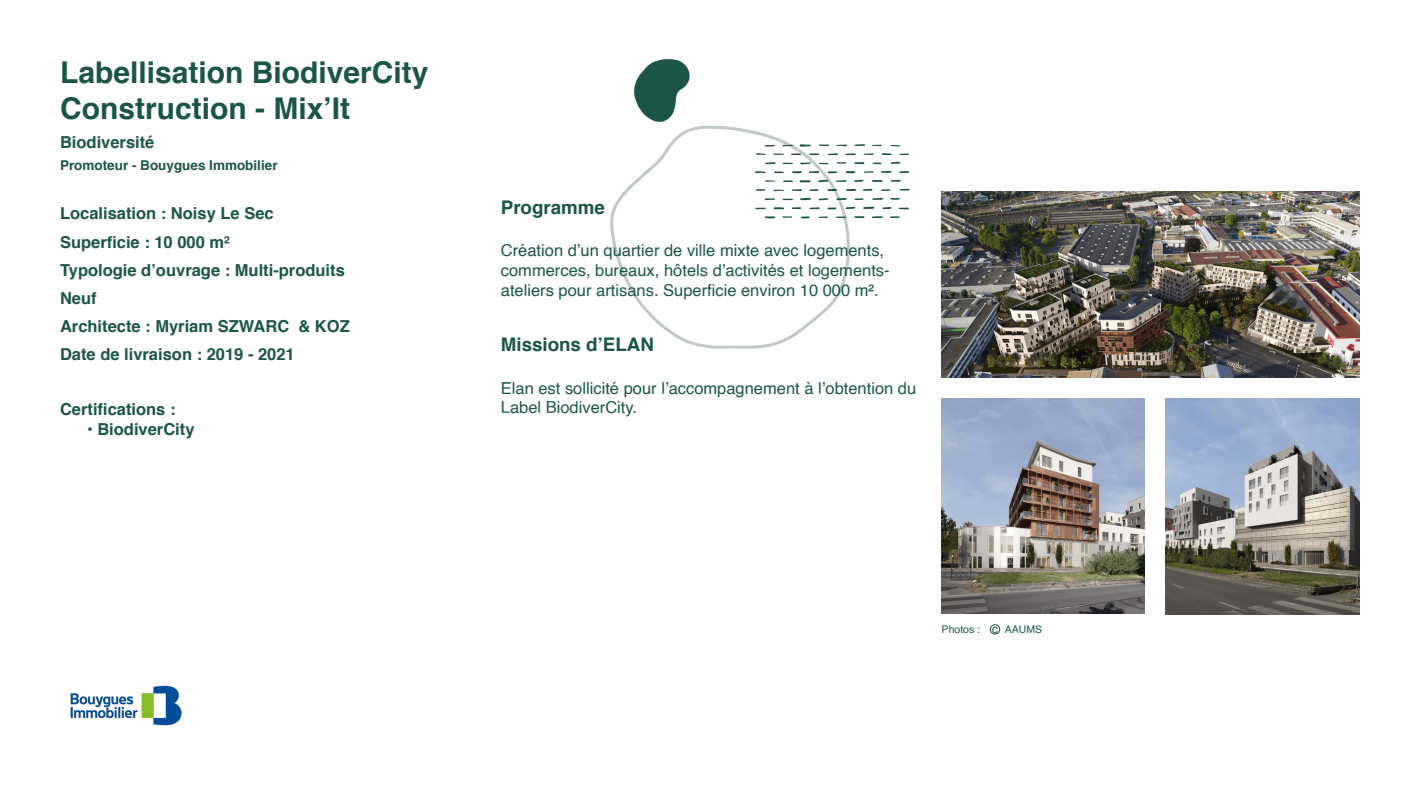
<style>
.page{position:relative;width:1420px;height:796px;background:#fff}
.page>*{position:absolute;margin:0;border:0;box-sizing:border-box;transform-origin:0 0}
.t1{font:700 30px/36px "Helvetica";color:#1b5548}
.t2{font:700 18.75px "Helvetica";color:#1b5548}
.t3{font:16.5px/19.8px "Helvetica";color:#1b5548}
.t4{font:700 16.5px "Helvetica";color:#1b5548}
.t5{font:700 13.5px "Helvetica";color:#1b5548}
.t6{font:12px "Helvetica";color:#1b5548}
.t7{font:10.5px "Helvetica";color:#1b5548}
</style>
<div class="page">
<svg style="left:634px;top:59px;width:55px;height:61px"></svg>
<svg style="left:610px;top:120px;width:241px;height:229px"></svg>
<svg style="left:828px;top:153px;width:10px;height:2px"></svg>
<svg style="left:845px;top:153px;width:11px;height:2px"></svg>
<svg style="left:837px;top:162px;width:9px;height:2px"></svg>
<svg style="left:854px;top:162px;width:10px;height:2px"></svg>
<svg style="left:819px;top:144px;width:10px;height:2px"></svg>
<svg style="left:854px;top:144px;width:11px;height:2px"></svg>
<svg style="left:864px;top:153px;width:9px;height:2px"></svg>
<svg style="left:809px;top:153px;width:10px;height:2px"></svg>
<svg style="left:872px;top:162px;width:9px;height:2px"></svg>
<svg style="left:882px;top:153px;width:10px;height:2px"></svg>
<svg style="left:809px;top:171px;width:10px;height:2px"></svg>
<svg style="left:828px;top:171px;width:9px;height:2px"></svg>
<svg style="left:846px;top:171px;width:9px;height:2px"></svg>
<svg style="left:864px;top:171px;width:10px;height:2px"></svg>
<svg style="left:881px;top:171px;width:10px;height:2px"></svg>
<svg style="left:818px;top:180px;width:10px;height:2px"></svg>
<svg style="left:836px;top:180px;width:10px;height:2px"></svg>
<svg style="left:854px;top:180px;width:9px;height:2px"></svg>
<svg style="left:872px;top:180px;width:10px;height:2px"></svg>
<svg style="left:809px;top:189px;width:9px;height:2px"></svg>
<svg style="left:827px;top:189px;width:10px;height:2px"></svg>
<svg style="left:846px;top:189px;width:10px;height:2px"></svg>
<svg style="left:863px;top:189px;width:9px;height:2px"></svg>
<svg style="left:881px;top:189px;width:9px;height:2px"></svg>
<svg style="left:819px;top:198px;width:9px;height:2px"></svg>
<svg style="left:836px;top:198px;width:10px;height:2px"></svg>
<svg style="left:854px;top:198px;width:9px;height:2px"></svg>
<svg style="left:872px;top:198px;width:11px;height:2px"></svg>
<svg style="left:810px;top:207px;width:9px;height:2px"></svg>
<svg style="left:827px;top:207px;width:9px;height:2px"></svg>
<svg style="left:845px;top:207px;width:10px;height:2px"></svg>
<svg style="left:863px;top:207px;width:11px;height:2px"></svg>
<svg style="left:882px;top:207px;width:9px;height:2px"></svg>
<svg style="left:800px;top:144px;width:11px;height:3px"></svg>
<svg style="left:800px;top:162px;width:11px;height:2px"></svg>
<svg style="left:800px;top:180px;width:10px;height:2px"></svg>
<svg style="left:800px;top:198px;width:11px;height:2px"></svg>
<svg style="left:791px;top:153px;width:10px;height:2px"></svg>
<svg style="left:792px;top:171px;width:9px;height:2px"></svg>
<svg style="left:792px;top:189px;width:10px;height:2px"></svg>
<svg style="left:792px;top:207px;width:9px;height:2px"></svg>
<svg style="left:801px;top:216px;width:8px;height:2px"></svg>
<svg style="left:818px;top:216px;width:10px;height:2px"></svg>
<svg style="left:836px;top:216px;width:10px;height:2px"></svg>
<svg style="left:854px;top:216px;width:10px;height:2px"></svg>
<svg style="left:872px;top:216px;width:11px;height:2px"></svg>
<svg style="left:891px;top:162px;width:9px;height:2px"></svg>
<svg style="left:891px;top:180px;width:10px;height:2px"></svg>
<svg style="left:890px;top:198px;width:9px;height:2px"></svg>
<svg style="left:890px;top:216px;width:9px;height:2px"></svg>
<svg style="left:899px;top:153px;width:10px;height:2px"></svg>
<svg style="left:899px;top:171px;width:10px;height:2px"></svg>
<svg style="left:899px;top:189px;width:10px;height:2px"></svg>
<svg style="left:783px;top:180px;width:10px;height:2px"></svg>
<svg style="left:782px;top:216px;width:10px;height:2px"></svg>
<svg style="left:773px;top:153px;width:11px;height:2px"></svg>
<svg style="left:774px;top:171px;width:10px;height:2px"></svg>
<svg style="left:774px;top:207px;width:10px;height:2px"></svg>
<svg style="left:765px;top:145px;width:10px;height:2px"></svg>
<svg style="left:765px;top:162px;width:10px;height:2px"></svg>
<svg style="left:765px;top:180px;width:10px;height:2px"></svg>
<svg style="left:765px;top:198px;width:10px;height:2px"></svg>
<svg style="left:765px;top:216px;width:10px;height:2px"></svg>
<svg style="left:756px;top:153px;width:9px;height:2px"></svg>
<svg style="left:755px;top:171px;width:11px;height:2px"></svg>
<svg style="left:756px;top:189px;width:9px;height:2px"></svg>
<img style="left:942px;top:398px;width:202px;height:215px">
<img style="left:941px;top:192px;width:419px;height:185px">
<img style="left:1165px;top:398px;width:195px;height:216px">
<img style="left:70px;top:685px;width:112px;height:41px">
<div style="left:990px;top:624px;width:10px;height:10px;border:1px solid #1b5548;border-radius:50%"></div>
<p class="t1" style="left:60px;top:54px;width:370px">Labellisation BiodiverCity<br>Construction - Mix’It</p>
<p class="t4" style="left:60px;top:129px;width:96px">Biodiversité</p>
<p class="t5" style="left:60px;top:154px;width:219px">Promoteur - Bouygues Immobilier</p>
<p class="t4" style="left:60px;top:200px;width:215px">Localisation : Noisy Le Sec</p>
<p class="t4" style="left:60px;top:228px;width:171px">Superficie : 10 000 m²</p>
<p class="t4" style="left:60px;top:257px;width:286px">Typologie d’ouvrage : Multi-produits</p>
<p class="t4" style="left:60px;top:285px;width:38px">Neuf</p>
<p class="t4" style="left:60px;top:313px;width:291px">Architecte : Myriam SZWARC &amp; KOZ</p>
<p class="t4" style="left:60px;top:341px;width:236px">Date de livraison : 2019 - 2021</p>
<p class="t4" style="left:60px;top:396px;width:117px">Certifications :</p>
<p class="t4" style="left:87px;top:416px;width:109px">• BiodiverCity</p>
<p class="t2" style="left:501px;top:192px;width:106px">Programme</p>
<p class="t3" style="left:501px;top:241px;width:390px">Création d’un quartier de ville mixte avec logements, commerces, bureaux, hôtels d’activités et logements&shy;ateliers pour artisans. Superficie environ 10 000 m².</p>
<p class="t2" style="left:501px;top:329px;width:155px">Missions d’ELAN</p>
<p class="t3" style="left:501px;top:378px;width:417px">Elan est sollicité pour l’accompagnement à l’obtention du<br>Label BiodiverCity.</p>
<p class="t7" style="left:942px;top:621px;width:40px">Photos :</p>
<p class="t6" style="left:992px;top:619px;width:7px">c</p>
<p class="t7" style="left:1005px;top:621px;width:39px">AAUMS</p>
</div>
